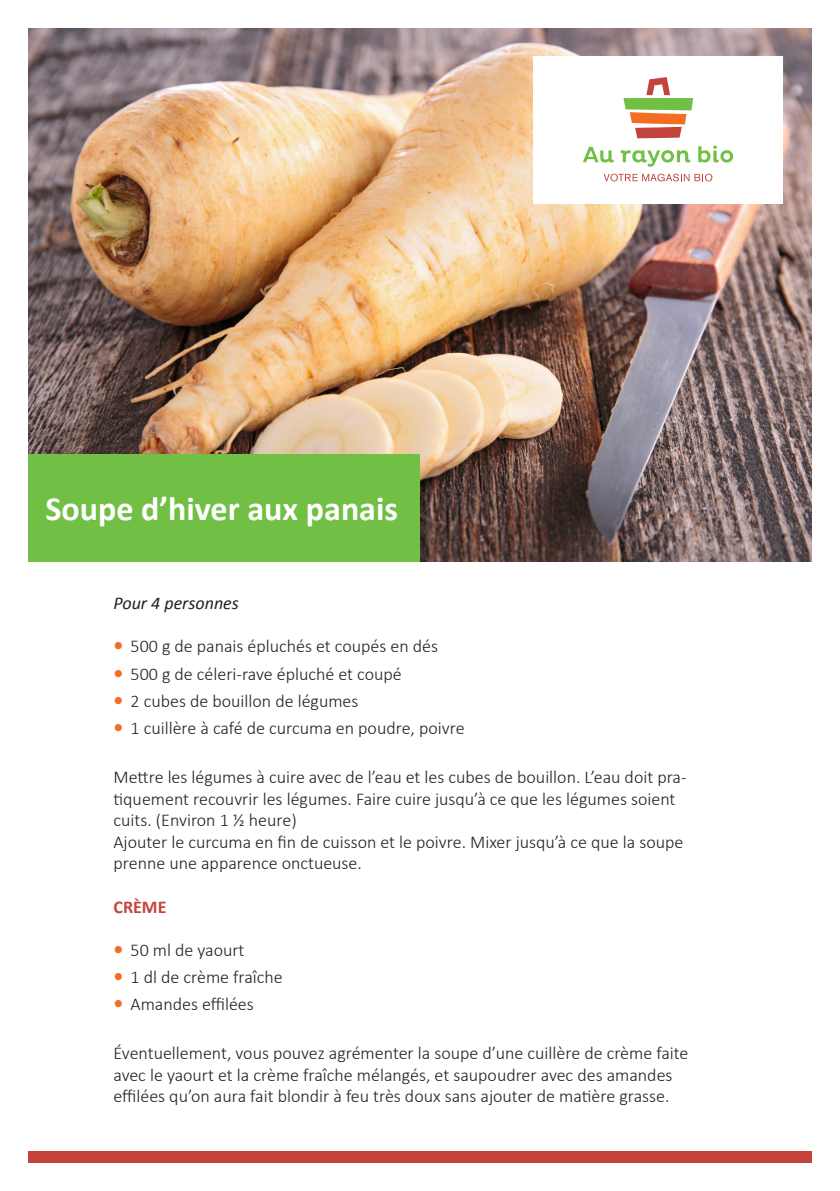
<style>
.page{position:relative;width:840px;height:1191px;background:#fff}
.page>*{position:absolute;margin:0;border:0;box-sizing:border-box;transform-origin:0 0}
.titre_blanc_aplat_ve{font:700 34px "Calibri";color:#fff}
.Description_recette{font:300 18px/21.6px "Calibri";color:#231f20}
.nbre_de_personnes{font:italic 18px "Calibri";color:#231f20}
.titre_recette{font:700 18px "Calibri";color:#c4443d}
.s1{font-weight:700;font-size:20px;color:#f36e21}
</style>
<div class="page">
<div style="left:28px;top:1151px;width:783px;height:11px;background:#c4443d"></div>
<img style="left:28px;top:28px;width:783px;height:533px">
<div style="left:533px;top:57px;width:249px;height:147px;background:#fff"></div>
<svg style="left:583px;top:147px;width:30px;height:15px"></svg>
<svg style="left:620px;top:150px;width:70px;height:17px"></svg>
<svg style="left:698px;top:146px;width:34px;height:17px"></svg>
<svg style="left:623px;top:77px;width:69px;height:61px"></svg>
<svg style="left:603px;top:174px;width:109px;height:7px"></svg>
<div style="left:28px;top:454px;width:392px;height:107px;background:#71bf44"></div>
<p class="titre_blanc_aplat_ve" style="left:45px;top:487px;width:354px">Soupe d’hiver aux panais</p>
<p class="nbre_de_personnes" style="left:113px;top:591px;width:127px">Pour 4 personnes</p>
<p class="Description_recette" style="left:113px;top:634px;width:326px"><span class="s1">•</span> 500 g de panais épluchés et coupés en dés</p>
<p class="Description_recette" style="left:113px;top:662px;width:289px"><span class="s1">•</span> 500 g de céleri-rave épluché et coupé</p>
<p class="Description_recette" style="left:113px;top:689px;width:246px"><span class="s1">•</span> 2 cubes de bouillon de légumes</p>
<p class="Description_recette" style="left:113px;top:716px;width:352px"><span class="s1">•</span> 1 cuillère à café de curcuma en poudre, poivre</p>
<p class="Description_recette" style="left:113px;top:765px;width:574px">Mettre les légumes à cuire avec de l’eau et les cubes de bouillon. L’eau doit pra&shy;tiquement recouvrir les légumes. Faire cuire jusqu’à ce que les légumes soient cuits. (Environ 1 ½ heure)</p>
<p class="Description_recette" style="left:113px;top:830px;width:571px">Ajouter le curcuma en fin de cuisson et le poivre. Mixer jusqu’à ce que la soupe prenne une apparence onctueuse.</p>
<p class="titre_recette" style="left:113px;top:895px;width:54px">CRÈME</p>
<p class="Description_recette" style="left:113px;top:938px;width:132px"><span class="s1">•</span> 50 ml de yaourt</p>
<p class="Description_recette" style="left:113px;top:965px;width:171px"><span class="s1">•</span> 1 dl de crème fraîche</p>
<p class="Description_recette" style="left:113px;top:992px;width:142px"><span class="s1">•</span> Amandes effilées</p>
<p class="Description_recette" style="left:113px;top:1041px;width:576px">Éventuellement, vous pouvez agrémenter la soupe d’une cuillère de crème faite avec le yaourt et la crème fraîche mélangés, et saupoudrer avec des amandes effilées qu’on aura fait blondir à feu très doux sans ajouter de matière grasse.</p>
</div>
